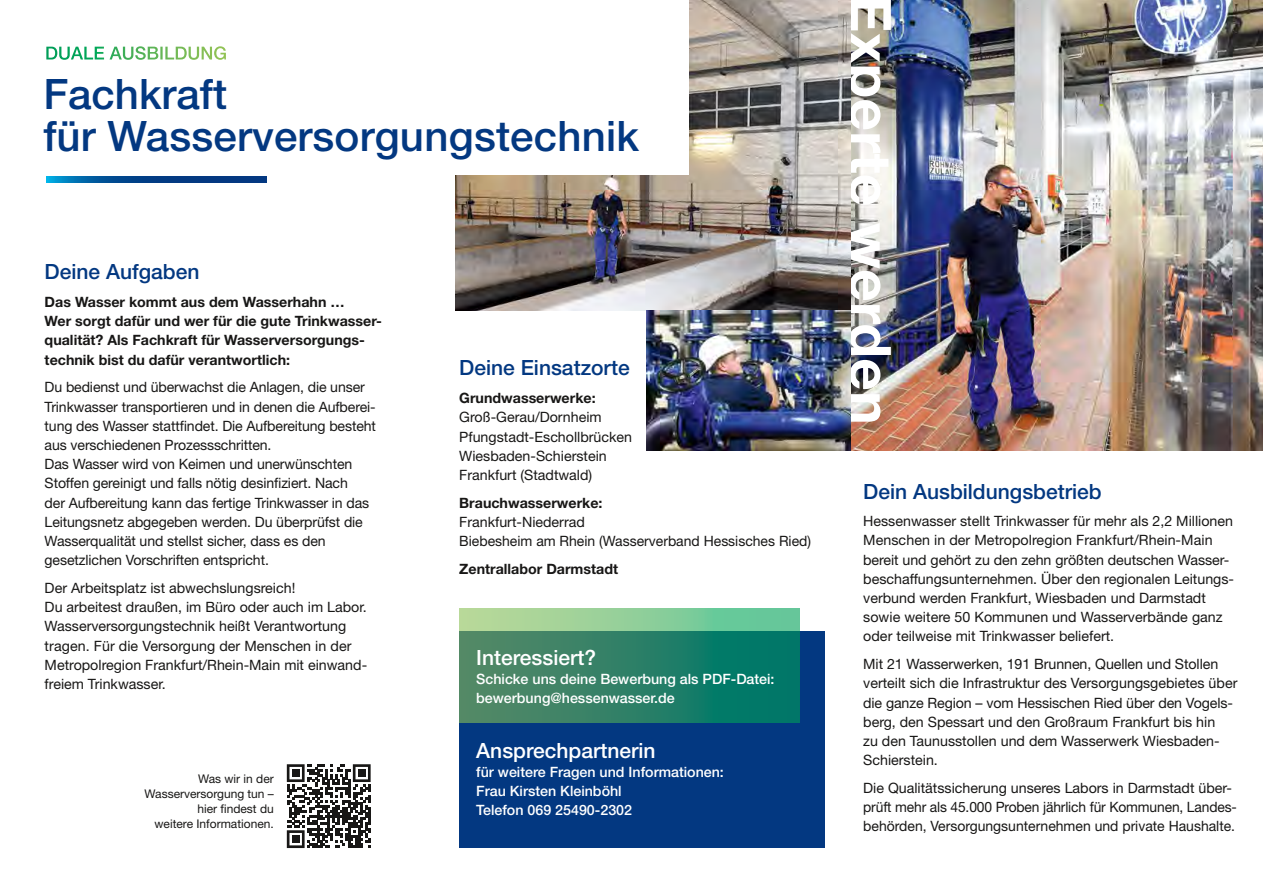
<style>
.page{position:relative;width:1263px;height:893px;background:#fff}
.page>*{position:absolute;margin:0;border:0;box-sizing:border-box;transform-origin:0 0}
.t1{font:700 56.7px "Helvetica Neue";letter-spacing:.005em;color:#fff}
.t2{font:500 42px/42px "Helvetica Neue";letter-spacing:.005em;color:#033881}
.t3{font:500 21px "Helvetica Neue";color:#033881}
.t4{font:500 21px "Helvetica Neue";color:#fff}
.t5{font:14.25px/19.2px "Helvetica Neue";color:#181716}
.t6{font:700 14.25px/19.2px "Helvetica Neue";color:#181716}
.t7{font:500 14.25px/19.2px "Helvetica Neue";color:#fff}
.t8{font:12px/15px "Helvetica Neue";color:#181716;text-align:right}
</style>
<div class="page">
<img style="left:850px;top:0;width:413px;height:451px">
<div style="left:459px;top:631px;width:366px;height:217px;background:#033881"></div>
<svg style="left:459px;top:608px;width:340px;height:115px;background:#3d8f71"></svg>
<img style="left:455px;top:0;width:395px;height:310px">
<img style="left:646px;top:310px;width:204px;height:141px">
<div style="left:451px;top:0;width:238px;height:174px;background:#fff"></div>
<svg style="left:46px;top:176px;width:220px;height:7px;background:#014c92"></svg>
<svg style="left:287px;top:764px;width:84px;height:84px"></svg>
<div style="left:292px;top:769px;width:7px;height:8px;background:#181716"></div>
<div style="left:358px;top:769px;width:8px;height:8px;background:#181716"></div>
<div style="left:292px;top:835px;width:7px;height:8px;background:#181716"></div>
<svg style="left:46px;top:46px;width:180px;height:14px"></svg>
<h2 class="t2" style="left:43px;top:73px;width:597px">Fachkraft<br>für Wasserversorgungstechnik</h2>
<h3 class="t3" style="left:45px;top:259px;width:156px">Deine Aufgaben</h3>
<p class="t6" style="left:45px;top:292px;width:339px">Das Wasser kommt aus dem Wasserhahn …<br>Wer sorgt dafür und wer für die gute Trinkwasser&shy;qualität? Als Fachkraft für Wasserversorgungs&shy;technik bist du dafür verantwortlich:</p>
<p class="t5" style="left:45px;top:377px;width:333px">Du bedienst und überwachst die Anlagen, die unser Trinkwasser transportieren und in denen die Aufberei&shy;tung des Wasser stattfindet. Die Aufbereitung besteht aus verschiedenen Prozessschritten.<br>Das Wasser wird von Keimen und unerwünschten Stoffen gereinigt und falls nötig desinfiziert. Nach<br>der Aufbereitung kann das fertige Trinkwasser in das Leitungsnetz abgegeben werden. Du überprüfst die Wasserqualität und stellst sicher, dass es den gesetzlichen Vorschriften entspricht.</p>
<p class="t5" style="left:45px;top:578px;width:324px">Der Arbeitsplatz ist abwechslungsreich!<br>Du arbeitest draußen, im Büro oder auch im Labor.<br>Wasserversorgungstechnik heißt Verantwortung tragen. Für die Versorgung der Menschen in der Metropolregion Frankfurt/Rhein-Main mit einwand&shy;freiem Trinkwasser.</p>
<p class="t8" style="left:145px;top:771px;width:131px">Was wir in der<br>Wasserversorgung tun – hier findest du<br>weitere Informationen.</p>
<h3 class="t3" style="left:459px;top:355px;width:172px">Deine Einsatzorte</h3>
<p class="t6" style="left:459px;top:388px;width:138px">Grundwasserwerke:</p>
<p class="t5" style="left:459px;top:407px;width:174px">Groß-Gerau/Dornheim<br>Pfungstadt-Eschollbrücken<br>Wiesbaden-Schierstein<br>Frankfurt (Stadtwald)</p>
<p class="t6" style="left:459px;top:493px;width:145px">Brauchwasserwerke:</p>
<p class="t5" style="left:459px;top:512px;width:353px">Frankfurt-Niederrad<br>Biebesheim am Rhein (Wasserverband Hessisches Ried)</p>
<p class="t6" style="left:459px;top:559px;width:160px">Zentrallabor Darmstadt</p>
<h3 class="t4" style="left:476px;top:645px;width:121px">Interessiert?</h3>
<p class="t7" style="left:476px;top:669px;width:300px">Schicke uns deine Bewerbung als PDF-Datei: bewerbung@hessenwasser.de</p>
<h3 class="t4" style="left:476px;top:738px;width:181px">Ansprechpartnerin</h3>
<p class="t7" style="left:476px;top:762px;width:249px">für weitere Fragen und Informationen:<br>Frau Kirsten Kleinböhl<br>Telefon 069 25490-2302</p>
<h1 class="t1" style="left:906px;top:-4px;width:430px;rotate:90deg">Experte werden</h1>
<h3 class="t3" style="left:863px;top:479px;width:240px">Dein Ausbildungsbetrieb</h3>
<p class="t5" style="left:863px;top:511px;width:372px">Hessenwasser stellt Trinkwasser für mehr als 2,2 Millionen Menschen in der Metropolregion Frankfurt/Rhein-Main bereit und gehört zu den zehn größten deutschen Wasser&shy;beschaffungsunternehmen. Über den regionalen Leitungs&shy;verbund werden Frankfurt, Wiesbaden und Darmstadt sowie weitere 50 Kommunen und Wasserverbände ganz oder teilweise mit Trinkwasser beliefert.</p>
<p class="t5" style="left:863px;top:654px;width:376px">Mit 21 Wasserwerken, 191 Brunnen, Quellen und Stollen verteilt sich die Infrastruktur des Versorgungsgebietes über die ganze Region – vom Hessischen Ried über den Vogels&shy;berg, den Spessart und den Großraum Frankfurt bis hin<br>zu den Taunusstollen und dem Wasserwerk Wiesbaden-Schierstein.</p>
<p class="t5" style="left:863px;top:778px;width:375px">Die Qualitätssicherung unseres Labors in Darmstadt über&shy;prüft mehr als 45.000 Proben jährlich für Kommunen, Landes&shy;behörden, Versorgungsunternehmen und private Haushalte.</p>
</div>
